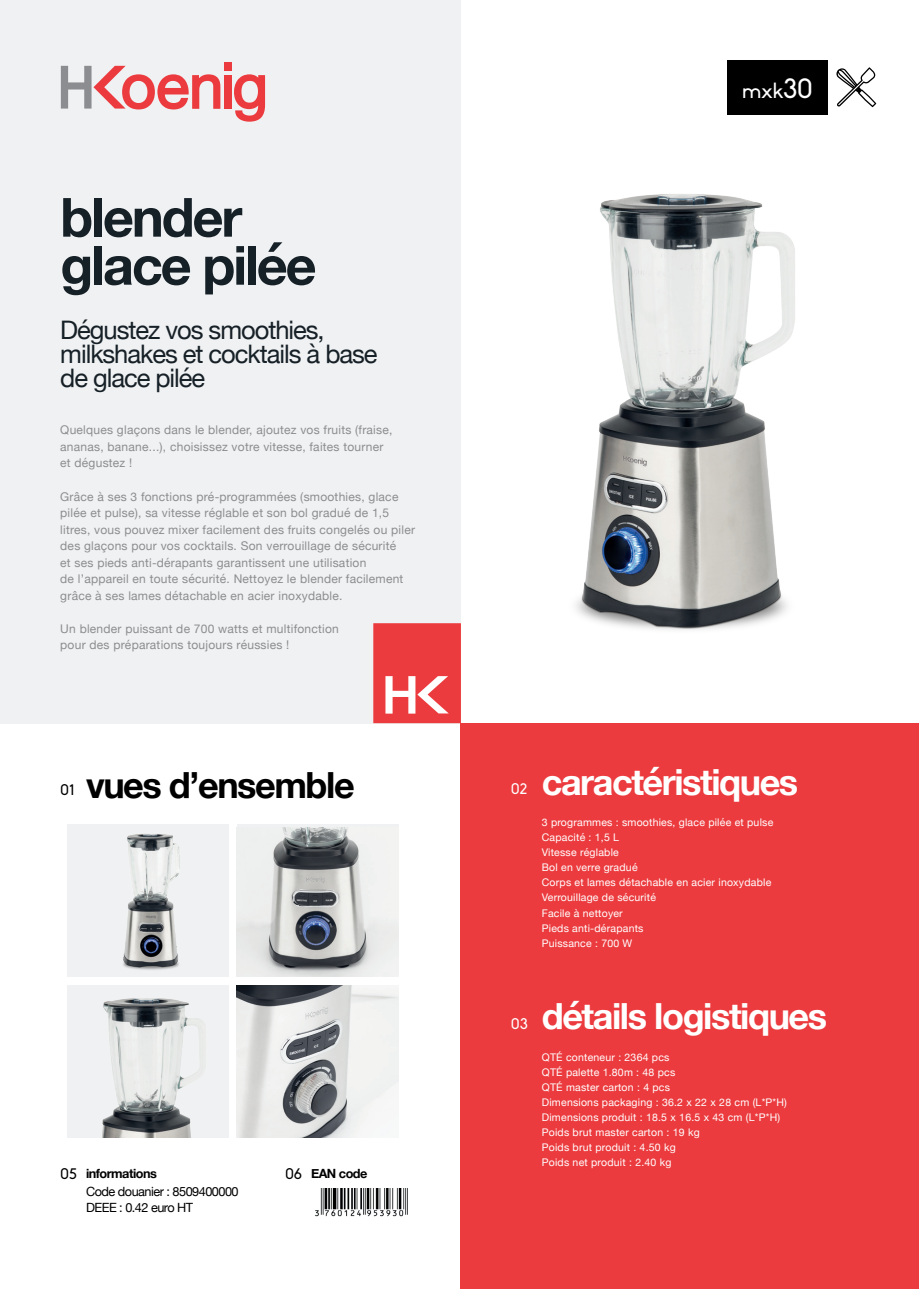
<style>
.page{position:relative;width:919px;height:1289px;background:#fff}
.page>*{position:absolute;margin:0;border:0;box-sizing:border-box;transform-origin:0 0}
.t1{font:700 54px/48px "Helvetica Neue";letter-spacing:-.04em;color:#162027}
.t2{font:700 36px "Helvetica Neue";letter-spacing:-.04em;color:#fff}
.t3{font:700 36px "Helvetica Neue";letter-spacing:-.04em;color:#000}
.t4{font:25.5px/24px "Helvetica Neue";letter-spacing:-.04em;color:#162027}
.t5{font:21px "Biko";color:#fff}
.t6{font:15px "Biko";color:#000}
.t7{font:15px "Biko";color:#fff}
.t8{font:12.75px/15.3px "Helvetica Neue";letter-spacing:-.04em;color:#000}
.t9{font:700 12.75px "Helvetica Neue";letter-spacing:-.04em;color:#000}
.t10{font:12px/16.5px "Helvetica Neue";letter-spacing:.02em;color:#8b8d8f}
.t11{font:10.5px/15px "Helvetica Neue";letter-spacing:.02em;color:#fff}
.s1{font-size:27px}
</style>
<div class="page">
<div style="left:0;top:0;width:461px;height:723px;background:#f0f1f2"></div>
<div style="left:461px;top:723px;width:457px;height:565px;background:#ec3b3e"></div>
<svg style="left:836px;top:67px;width:40px;height:40px"></svg>
<svg style="left:373px;top:623px;width:88px;height:100px;background:#ee5255"></svg>
<div style="left:224px;top:62px;width:7px;height:8px;background:#ec3b3e"></div>
<div style="left:224px;top:75px;width:7px;height:34px;background:#ec3b3e"></div>
<svg style="left:61px;top:66px;width:159px;height:43px"></svg>
<svg style="left:234px;top:74px;width:31px;height:48px"></svg>
<div style="left:727px;top:60px;width:101px;height:55px;background:#000"></div>
<img style="left:315px;top:1188px;width:93px;height:29px">
<img style="left:575px;top:194px;width:220px;height:436px">
<img style="left:67px;top:824px;width:162px;height:149px">
<img style="left:67px;top:985px;width:162px;height:152px">
<img style="left:237px;top:985px;width:161px;height:152px">
<img style="left:237px;top:827px;width:161px;height:149px">
<h1 class="t1" style="left:60px;top:195px;width:258px">blender glace pilée</h1>
<h3 class="t4" style="left:60px;top:320px;width:319px">Dégustez vos smoothies, milkshakes et cocktails à base de glace pilée</h3>
<p class="t10" style="left:60px;top:422px;width:333px">Quelques glaçons dans le blender, ajoutez vos fruits (fraise, ananas, banane...), choisissez votre vitesse, faites tourner et dégustez !</p>
<p class="t10" style="left:60px;top:488px;width:356px">Grâce à ses 3 fonctions pré-programmées (smoothies, glace pilée et pulse), sa vitesse réglable et son bol gradué de 1,5 litres, vous pouvez mixer facilement des fruits congelés ou piler des glaçons pour vos cocktails. Son verrouillage de sécurité<br>et ses pieds anti-dérapants garantissent une utilisation<br>de l’appareil en toute sécurité. Nettoyez le blender facilement grâce à ses lames détachable en acier inoxydable.</p>
<p class="t10" style="left:60px;top:620px;width:280px">Un blender puissant de 700 watts et multifonction pour des préparations toujours réussies !</p>
<h3 class="t5" style="left:742px;top:79px;width:72px">mxk<span class="s1">30</span></h3>
<h2 class="t3" style="left:86px;top:756px;width:270px">vues d’ensemble</h2>
<p class="t6" style="left:60px;top:781px;width:16px">01</p>
<p class="t7" style="left:511px;top:780px;width:18px">02</p>
<h2 class="t2" style="left:541px;top:753px;width:258px">caractéristiques</h2>
<p class="t11" style="left:541px;top:815px;width:233px">3 programmes : smoothies, glace pilée et pulse<br>Capacité : 1,5 L<br>Vitesse réglable<br>Bol en verre gradué<br>Corps et lames détachable en acier inoxydable<br>Verrouillage de sécurité<br>Facile à nettoyer<br>Pieds anti-dérapants<br>Puissance : 700 W</p>
<p class="t6" style="left:60px;top:1165px;width:18px">05</p>
<p class="t6" style="left:285px;top:1165px;width:18px">06</p>
<p class="t9" style="left:86px;top:1163px;width:72px">informations</p>
<p class="t8" style="left:86px;top:1184px;width:154px">Code douanier : 8509400000<br>DEEE : 0.42 euro HT</p>
<p class="t9" style="left:311px;top:1163px;width:58px">EAN code</p>
<p class="t7" style="left:511px;top:1015px;width:18px">03</p>
<h2 class="t2" style="left:541px;top:988px;width:287px">détails logistiques</h2>
<p class="t11" style="left:541px;top:1050px;width:247px">QTÉ conteneur : 2364 pcs<br>QTÉ palette 1.80m : 48 pcs<br>QTÉ master carton : 4 pcs<br>Dimensions packaging : 36.2 x 22 x 28 cm (L*P*H)<br>Dimensions produit : 18.5 x 16.5 x 43 cm (L*P*H)<br>Poids brut master carton : 19 kg<br>Poids brut produit : 4.50 kg<br>Poids net produit : 2.40 kg</p>
</div>
